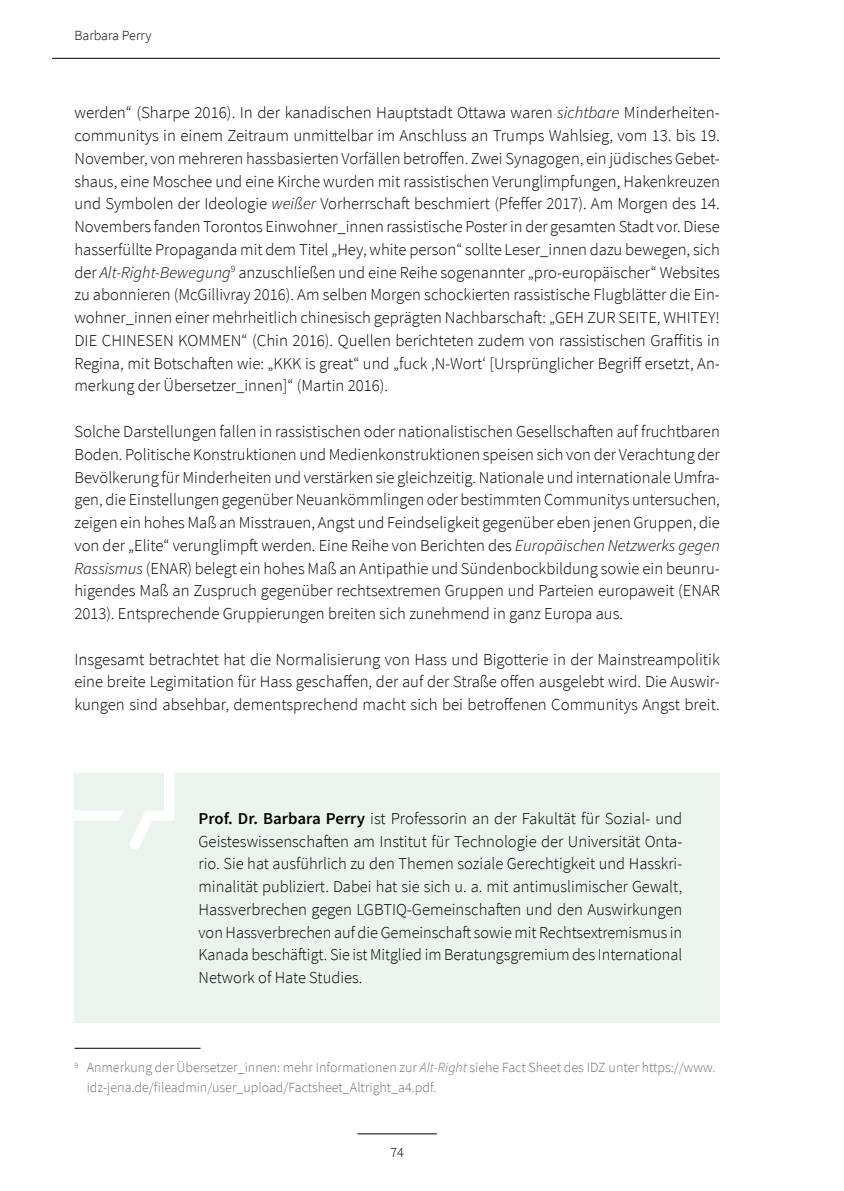
<style>
.page{position:relative;width:844px;height:1191px;background:#fff}
.page>*{position:absolute;margin:0;border:0;box-sizing:border-box;transform-origin:0 0}
.t1{font:300 16.62px/22.8px "Source Sans Pro";color:#000;text-align:justify}
.t2{font:300 14px/19.2px "Source Sans Pro";color:#706f6f}
.t3{font:300 14px "Source Sans Pro";color:#000}
.s1{font-style:italic}
.s2{font-weight:600}
</style>
<div class="page">
<hr style="left:357px;top:1133px;width:80px;height:1px;background:#000">
<hr style="left:52px;top:58px;width:667px;height:1px;background:#000">
<hr style="left:74px;top:1048px;width:126px;height:1px;background:#000">
<div style="left:74px;top:773px;width:645px;height:249px;background:#eaf3ee"></div>
<svg style="left:74px;top:773px;width:100px;height:76px"></svg>
<p class="t3" style="left:74px;top:27px;width:79px">Barbara Perry</p>
<p class="t1" style="left:74px;top:101px;width:646px">werden“ (Sharpe 2016). In der kanadischen Hauptstadt Ottawa waren <span class="s1">sichtbare</span> Minderheiten&shy;communitys in einem Zeitraum unmittelbar im Anschluss an Trumps Wahlsieg, vom 13. bis 19.<br>November, von mehreren hassbasierten Vorfällen betroffen. Zwei Synagogen, ein jüdisches Gebet&shy;shaus, eine Moschee und eine Kirche wurden mit rassistischen Verunglimpfungen, Hakenkreuzen und Symbolen der Ideologie <span class="s1">weißer</span> Vorherrschaft beschmiert (Pfeffer 2017). Am Morgen des 14.<br>Novembers fanden Torontos Einwohner_innen rassistische Poster in der gesamten Stadt vor. Diese hasserfüllte Propaganda mit dem Titel „Hey, white person“ sollte Leser_innen dazu bewegen, sich der <span class="s1">Alt-Right-Bewegung</span><sup>9</sup> anzuschließen und eine Reihe sogenannter „pro-europäischer“ Websites zu abonnieren (McGillivray 2016). Am selben Morgen schockierten rassistische Flugblätter die Ein&shy;wohner_innen einer mehrheitlich chinesisch geprägten Nachbarschaft: „GEH ZUR SEITE, WHITEY!<br>DIE CHINESEN KOMMEN“ (Chin 2016). Quellen berichteten zudem von rassistischen Graffitis in Regina, mit Botschaften wie: „KKK is great“ und „fuck ‚N-Wort‘ [Ursprünglicher Begriff ersetzt, An&shy;merkung der Übersetzer_innen]“ (Martin 2016).</p>
<p class="t1" style="left:74px;top:420px;width:646px">Solche Darstellungen fallen in rassistischen oder nationalistischen Gesellschaften auf fruchtbaren Boden. Politische Konstruktionen und Medienkonstruktionen speisen sich von der Verachtung der Bevölkerung für Minderheiten und verstärken sie gleichzeitig. Nationale und internationale Umfra&shy;gen, die Einstellungen gegenüber Neuankömmlingen oder bestimmten Communitys untersuchen, zeigen ein hohes Maß an Misstrauen, Angst und Feindseligkeit gegenüber eben jenen Gruppen, die von der „Elite“ verunglimpft werden. Eine Reihe von Berichten des <span class="s1">Europäischen Netzwerks gegen Rassismus</span> (ENAR) belegt ein hohes Maß an Antipathie und Sündenbockbildung sowie ein beunru&shy;higendes Maß an Zuspruch gegenüber rechtsextremen Gruppen und Parteien europaweit (ENAR 2013). Entsprechende Gruppierungen breiten sich zunehmend in ganz Europa aus.</p>
<p class="t1" style="left:74px;top:647px;width:646px">Insgesamt betrachtet hat die Normalisierung von Hass und Bigotterie in der Mainstreampolitik eine breite Legimitation für Hass geschaffen, der auf der Straße offen ausgelebt wird. Die Auswir&shy;kungen sind absehbar, dementsprechend macht sich bei betroffenen Communitys Angst breit.</p>
<p class="t1" style="left:198px;top:807px;width:485px"><span class="s2">Prof. Dr. Barbara Perry</span> ist Professorin an der Fakultät für Sozial- und Geisteswissenschaften am Institut für Technologie der Universität Onta&shy;rio. Sie hat ausführlich zu den Themen soziale Gerechtigkeit und Hasskri&shy;minalität publiziert. Dabei hat sie sich u. a. mit antimuslimischer Gewalt, Hassverbrechen gegen LGBTIQ-Gemeinschaften und den Auswirkungen von Hassverbrechen auf die Gemeinschaft sowie mit Rechtsextremismus in Kanada beschäftigt. Sie ist Mitglied im Beratungsgremium des International Network of Hate Studies.</p>
<p class="t2" style="left:87px;top:1058px;width:630px;text-indent:-12px"><sup>9</sup> Anmerkung der Übersetzer_innen: mehr Informationen zur <span class="s1">Alt-Right</span> siehe Fact Sheet des IDZ unter https://www. idz-jena.de/fileadmin/user_upload/Factsheet_Altright_a4.pdf.</p>
<p class="t3" style="left:390px;top:1143px;width:15px">74</p>
</div>
